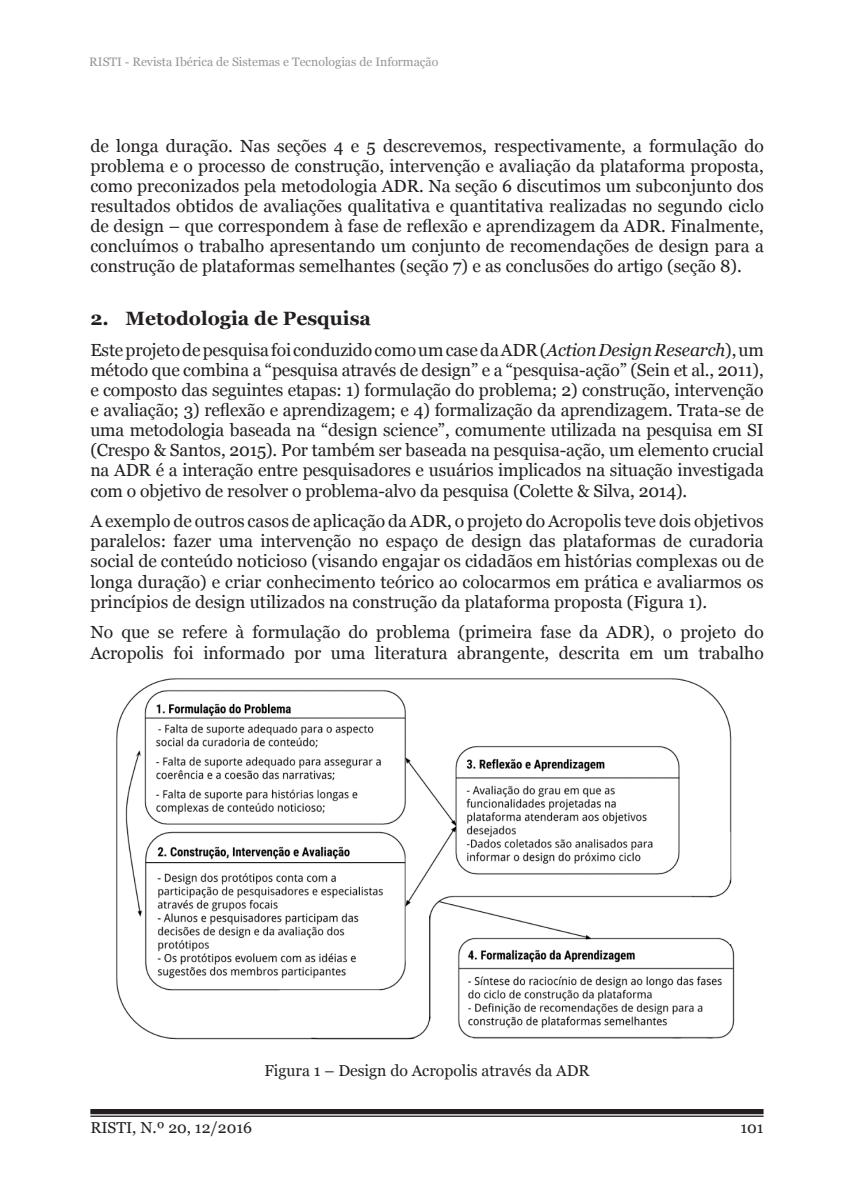
<style>
.page{position:relative;width:844px;height:1191px;background:#fff}
.page>*{position:absolute;margin:0;border:0;box-sizing:border-box;transform-origin:0 0}
.t1{font:700 19.25px "Georgia";color:#231f20}
.txt{font:17.5px/20.1px "Georgia";color:#231f20;text-align:justify}
.legned{font:15.75px "Georgia";color:#231f20}
.t2{font:12.25px "Georgia";color:#939598}
.s1{font-style:italic}
</style>
<div class="page">
<div style="left:90px;top:1109px;width:673px;height:5px;background:#231f20"></div>
<hr style="left:90px;top:1115px;width:673px;height:1px;background:#231f20">
<img style="left:116px;top:678px;width:619px;height:362px">
<p class="t2" style="left:89px;top:54px;width:350px">RISTI - Revista Ibérica de Sistemas e Tecnologias de Informação</p>
<p class="txt" style="left:90px;top:136px;width:674px">de longa duração. Nas seções 4 e 5 descrevemos, respectivamente, a formulação do problema e o processo de construção, intervenção e avaliação da plataforma proposta, como preconizados pela metodologia ADR. Na seção 6 discutimos um subconjunto dos resultados obtidos de avaliações qualitativa e quantitativa realizadas no segundo ciclo de design – que correspondem à fase de reflexão e aprendizagem da ADR. Finalmente, concluímos o trabalho apresentando um conjunto de recomendações de design para a construção de plataformas semelhantes (seção 7) e as conclusões do artigo (seção 8).</p>
<h1 class="t1" style="left:90px;top:306px;width:282px">2. Metodologia de Pesquisa</h1>
<p class="txt" style="left:90px;top:340px;width:674px">Este projeto de pesquisa foi conduzido como um case da ADR (<span class="s1">Action Design Research</span>), um método que combina a “pesquisa através de design” e a “pesquisa-ação” (Sein et al., 2011), e composto das seguintes etapas: 1) formulação do problema; 2) construção, intervenção e avaliação; 3) reflexão e aprendizagem; e 4) formalização da aprendizagem. Trata-se de uma metodologia baseada na “design science”, comumente utilizada na pesquisa em SI (Crespo &amp; Santos, 2015). Por também ser baseada na pesquisa-ação, um elemento crucial na ADR é a interação entre pesquisadores e usuários implicados na situação investigada com o objetivo de resolver o problema-alvo da pesquisa (Colette &amp; Silva, 2014).</p>
<p class="txt" style="left:90px;top:511px;width:674px">A exemplo de outros casos de aplicação da ADR, o projeto do Acropolis teve dois objetivos paralelos: fazer uma intervenção no espaço de design das plataformas de curadoria social de conteúdo noticioso (visando engajar os cidadãos em histórias complexas ou de longa duração) e criar conhecimento teórico ao colocarmos em prática e avaliarmos os princípios de design utilizados na construção da plataforma proposta (Figura 1).</p>
<p class="txt" style="left:90px;top:622px;width:674px">No que se refere à formulação do problema (primeira fase da ADR), o projeto do<br>Acropolis foi informado por uma literatura abrangente, descrita em um trabalho</p>
<p class="legned" style="left:264px;top:1060px;width:326px">Figura 1 – Design do Acropolis através da ADR</p>
<p class="legned" style="left:90px;top:1117px;width:163px">RISTI, N.º 20, 12/2016</p>
<p class="legned" style="left:740px;top:1118px;width:25px">101</p>
</div>
